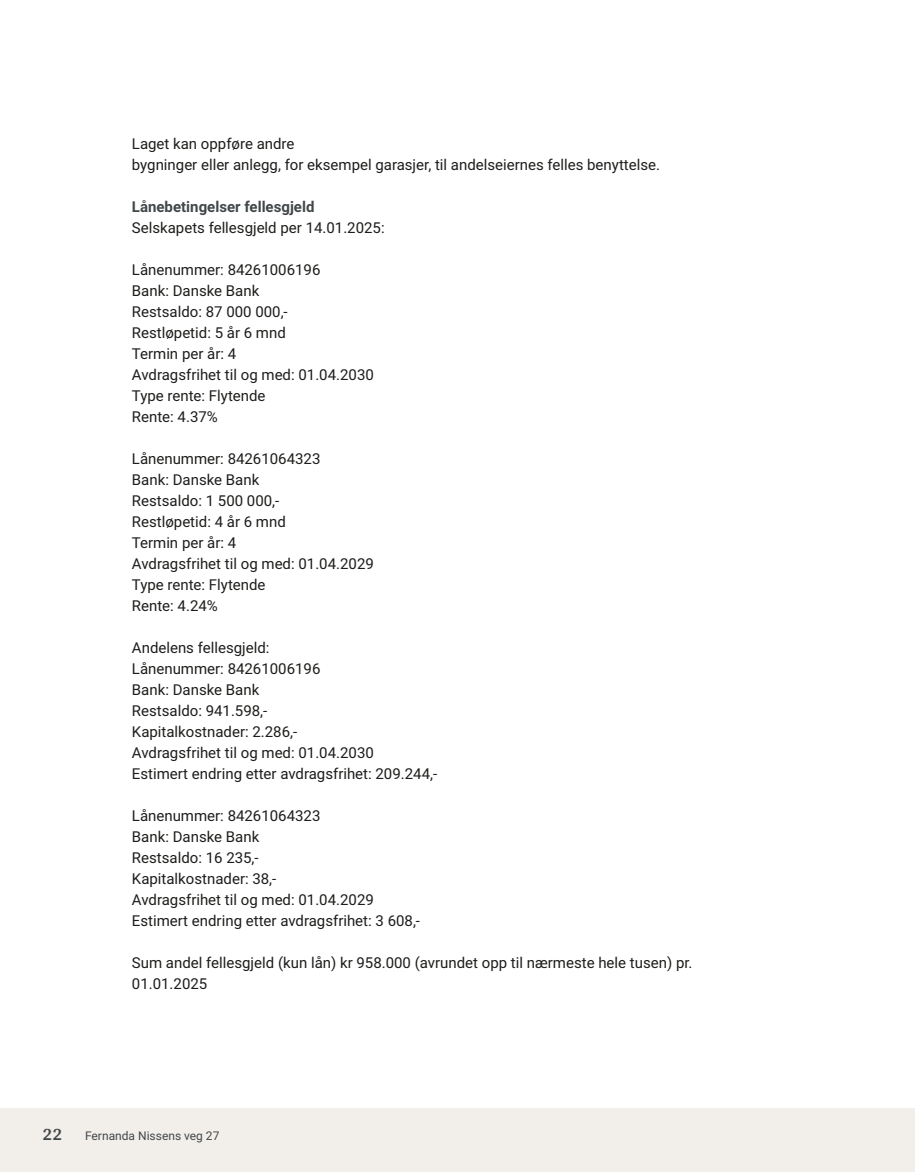
<style>
.page{position:relative;width:915px;height:1172px;background:#fff}
.page>*{position:absolute;margin:0;border:0;box-sizing:border-box;transform-origin:0 0}
.t1{font:700 18px "Arya";color:#414749}
.t2{font:15px/21px "Roboto Vitec";color:#1d1d1b}
.t3{font:700 15px "Roboto Vitec";color:#414749}
.t4{font:12px "Roboto Vitec";color:#414749}
</style>
<div class="page">
<div style="left:0;top:1108px;width:914px;height:64px;background:#f2eeea"></div>
<p class="t2" style="left:132px;top:132px;width:529px">Laget kan oppføre andre<br>bygninger eller anlegg, for eksempel garasjer, til andelseiernes felles benyttelse.</p>
<p class="t3" style="left:132px;top:196px;width:184px">Lånebetingelser fellesgjeld</p>
<p class="t2" style="left:132px;top:216px;width:254px">Selskapets fellesgjeld per 14.01.2025:</p>
<p class="t2" style="left:132px;top:258px;width:243px">Lånenummer: 84261006196<br>Bank: Danske Bank<br>Restsaldo: 87 000 000,‑<br>Restløpetid: 5 år 6 mnd<br>Termin per år: 4<br>Avdragsfrihet til og med: 01.04.2030<br>Type rente: Flytende<br>Rente: 4.37%</p>
<p class="t2" style="left:132px;top:447px;width:243px">Lånenummer: 84261064323<br>Bank: Danske Bank<br>Restsaldo: 1 500 000,‑<br>Restløpetid: 4 år 6 mnd<br>Termin per år: 4<br>Avdragsfrihet til og med: 01.04.2029<br>Type rente: Flytende<br>Rente: 4.24%</p>
<p class="t2" style="left:132px;top:636px;width:307px">Andelens fellesgjeld:<br>Lånenummer: 84261006196<br>Bank: Danske Bank<br>Restsaldo: 941.598,‑<br>Kapitalkostnader: 2.286,‑<br>Avdragsfrihet til og med: 01.04.2030<br>Estimert endring etter avdragsfrihet: 209.244,‑</p>
<p class="t2" style="left:132px;top:804px;width:289px">Lånenummer: 84261064323<br>Bank: Danske Bank<br>Restsaldo: 16 235,‑<br>Kapitalkostnader: 38,‑<br>Avdragsfrihet til og med: 01.04.2029<br>Estimert endring etter avdragsfrihet: 3 608,‑</p>
<p class="t2" style="left:132px;top:951px;width:562px">Sum andel fellesgjeld (kun lån) kr 958.000 (avrundet opp til nærmeste hele tusen) pr.<br>01.01.2025</p>
<p class="t1" style="left:43px;top:1123px;width:21px">22</p>
<p class="t4" style="left:85px;top:1127px;width:136px">Fernanda Nissens veg 27</p>
</div>
